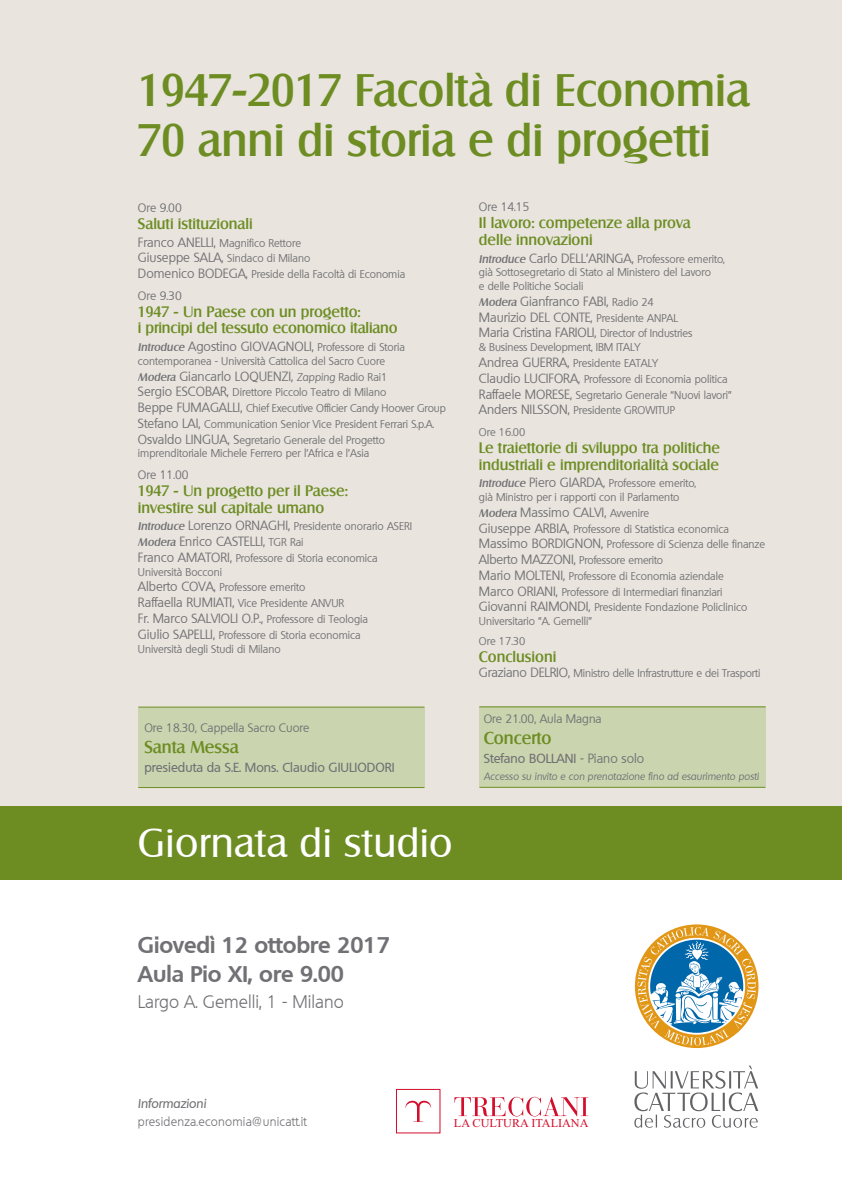
<style>
.page{position:relative;width:842px;height:1191px;background:#fff}
.page>*{position:absolute;margin:0;border:0;box-sizing:border-box;transform-origin:0 0}
.t1{font:500 44.3px "Salzburg";color:#6d8d23}
.t2{font:39.6px "Salzburg";letter-spacing:.01em;color:#fff}
.t3{font:700 22.1px "Quebec";color:#717074}
.t4{font:300 17.7px "Quebec";color:#717074}
.t5{font:500 16.7px "Salzburg";color:#6d8d23}
.t6{font:500 14.8px "Salzburg";color:#6d8d23}
.t7{font:12.8px "Quebec";color:#717074}
.t8{font:500 12.8px "Quebec";color:#717074}
.t9{font:300 12.5px "Quebec";letter-spacing:.015em;color:#717074}
.t10{font:italic 500 12.5px "Quebec";color:#717074}
.t11{font:12px "Times New Roman";color:#d30d2b}
.t12{font:11.8px "Quebec";color:#717074}
.t13{font:10.8px "Quebec";color:#717074}
.t14{font:italic 10.1px "Quebec";color:#717074}
.s1{font-size:12.8px}
.s2{font-family:"Salzburg";font-weight:500;font-style:italic;font-size:10.8px}
.s3{font-size:10.8px}
.s4{font-style:italic;font-size:10.8px}
.s5{font-size:12.4px}
.s6{font-family:"Salzburg";font-weight:500;font-style:italic}
.s7{font-weight:400}
</style>
<div class="page">
<div style="left:0;top:0;width:842px;height:815px;background:#e9e5de"></div>
<div style="left:0;top:806px;width:842px;height:73px;background:#6d8d23"></div>
<svg style="left:635px;top:924px;width:123px;height:124px"></svg>
<svg style="left:634px;top:1065px;width:124px;height:62px"></svg>
<div style="left:479px;top:706px;width:286px;height:81px;background:#cad5af"></div>
<hr style="left:479px;top:706px;width:286px;height:1px;background:#6d8d23">
<hr style="left:479px;top:787px;width:286px;height:1px;background:#6d8d23">
<svg style="left:454px;top:1096px;width:134px;height:20px"></svg>
<svg style="left:405px;top:1100px;width:27px;height:22px"></svg>
<div style="left:396px;top:1089px;width:44px;height:44px;border:1px solid #d30d2b"></div>
<div style="left:138px;top:707px;width:286px;height:80px;background:#cad5af"></div>
<hr style="left:138px;top:706px;width:286px;height:1px;background:#6d8d23">
<hr style="left:138px;top:787px;width:286px;height:1px;background:#6d8d23">
<p class="t1" style="left:138px;top:63px;width:613px">1947-2017 Facoltà di Economia</p>
<p class="t1" style="left:138px;top:114px;width:574px">70 anni di storia e di progetti</p>
<p class="t12" style="left:138px;top:200px;width:45px">Ore 9.00</p>
<p class="t6" style="left:138px;top:215px;width:116px">Saluti istituzionali</p>
<p class="t13" style="left:138px;top:236px;width:165px"><span class="s1">Franco ANELLI,</span> Magnifico Rettore</p>
<p class="t13" style="left:138px;top:252px;width:174px"><span class="s1">Giuseppe SALA,</span> Sindaco di Milano</p>
<p class="t13" style="left:138px;top:267px;width:269px"><span class="s1">Domenico BODEGA,</span> Preside della Facoltà di Economia</p>
<p class="t12" style="left:138px;top:288px;width:45px">Ore 9.30</p>
<p class="t6" style="left:138px;top:302px;width:224px">1947 - Un Paese con un progetto:</p>
<p class="t6" style="left:138px;top:319px;width:261px">i principi del tessuto economico italiano</p>
<p class="t7" style="left:138px;top:338px;width:269px"><span class="s2">Introduce</span> Agostino GIOVAGNOLI, <span class="s3">Professore di Storia</span></p>
<p class="t13" style="left:138px;top:354px;width:249px">contemporanea - Università Cattolica del Sacro Cuore</p>
<p class="t7" style="left:138px;top:368px;width:251px"><span class="s2">Modera</span> Giancarlo LOQUENZI, <span class="s4">Zapping</span> <span class="s3">Radio Rai1</span></p>
<p class="t13" style="left:138px;top:385px;width:250px"><span class="s1">Sergio ESCOBAR,</span> Direttore Piccolo Teatro di Milano</p>
<p class="t13" style="left:138px;top:401px;width:309px"><span class="s1">Beppe FUMAGALLI,</span> Chief Executive Officier Candy Hoover Group</p>
<p class="t13" style="left:138px;top:417px;width:298px"><span class="s1">Stefano LAI,</span> Communication Senior Vice President Ferrari S.p.A.</p>
<p class="t13" style="left:138px;top:433px;width:249px"><span class="s1">Osvaldo LINGUA,</span> <span class="s5">S</span>egretario Generale del Progetto</p>
<p class="t13" style="left:138px;top:447px;width:233px">imprenditoriale Michele Ferrero per l’Africa e l’Asia</p>
<p class="t12" style="left:138px;top:467px;width:52px">Ore 11.00</p>
<p class="t6" style="left:138px;top:482px;width:211px">1947 - Un progetto per il Paese:</p>
<p class="t6" style="left:138px;top:498px;width:188px">investire sul capitale umano</p>
<p class="t13" style="left:138px;top:519px;width:276px"><span class="s6">Introduce</span> <span class="s1">Lorenzo ORNAGHI,</span> Presidente onorario ASERI</p>
<p class="t7" style="left:138px;top:533px;width:167px"><span class="s2">Modera</span> Enrico CASTELLI, <span class="s3">TGR Rai</span></p>
<p class="t13" style="left:138px;top:551px;width:241px"><span class="s1">Franco AMATORI,</span> Professore di Storia economica</p>
<p class="t13" style="left:138px;top:565px;width:86px">Università Bocconi</p>
<p class="t13" style="left:138px;top:580px;width:169px"><span class="s1">Alberto COVA,</span> Professore emerito</p>
<p class="t13" style="left:138px;top:596px;width:208px"><span class="s1">Raffaella RUMIATI,</span> Vice Presidente ANVUR</p>
<p class="t7" style="left:138px;top:610px;width:232px">Fr. Marco SALVIOLI O.P., <span class="s3">Professore di Teologia</span></p>
<p class="t13" style="left:138px;top:628px;width:224px"><span class="s1">Giulio SAPELLI,</span> Professore di Storia economica</p>
<p class="t13" style="left:138px;top:642px;width:144px">Università degli Studi di Milano</p>
<p class="t12" style="left:144px;top:720px;width:166px">Ore 18.30, Cappella Sacro Cuore</p>
<p class="t5" style="left:144px;top:736px;width:96px">Santa Messa</p>
<p class="t8" style="left:144px;top:759px;width:252px">presieduta da S.E. Mons. Claudio GIULIODORI</p>
<p class="t2" style="left:138px;top:819px;width:316px">Giornata di studio</p>
<p class="t12" style="left:479px;top:199px;width:52px">Ore 14.15</p>
<p class="t6" style="left:479px;top:214px;width:213px">Il lavoro: competenze alla prova</p>
<p class="t6" style="left:479px;top:231px;width:115px">delle innovazioni</p>
<p class="t13" style="left:479px;top:252px;width:248px"><span class="s6">Introduce</span> <span class="s1">Carlo DELL’ARINGA,</span> Professore emerito,</p>
<p class="t13" style="left:479px;top:265px;width:234px">già Sottosegretario di Stato al Ministero del Lavoro</p>
<p class="t13" style="left:479px;top:279px;width:106px">e delle Politiche Sociali</p>
<p class="t7" style="left:479px;top:293px;width:176px"><span class="s2">Modera</span> Gianfranco FABI, <span class="s3">Radio 24</span></p>
<p class="t7" style="left:479px;top:309px;width:201px">Maurizio DEL CONTE, <span class="s3">Presidente ANPAL</span></p>
<p class="t7" style="left:479px;top:325px;width:215px">Maria Cristina FARIOLI, <span class="s3">Director of Industries</span></p>
<p class="t13" style="left:479px;top:340px;width:163px">&amp; Business Development, IBM ITALY</p>
<p class="t13" style="left:479px;top:356px;width:181px"><span class="s1">Andrea GUERRA,</span> Presidente EATALY</p>
<p class="t13" style="left:479px;top:372px;width:250px"><span class="s1">Claudio LUCIFORA,</span> Professore di Economia politica</p>
<p class="t13" style="left:479px;top:388px;width:254px"><span class="s1">Raffaele MORESE,</span> Segretario Generale “Nuovi lavori”</p>
<p class="t13" style="left:479px;top:403px;width:198px"><span class="s1">Anders NILSSON,</span> Presidente GROWITUP</p>
<p class="t13" style="left:479px;top:425px;width:48px">Ore 16.00</p>
<p class="t6" style="left:479px;top:438px;width:243px">Le traiettorie di sviluppo tra politiche</p>
<p class="t6" style="left:479px;top:455px;width:241px">industriali e imprenditorialità sociale</p>
<p class="t13" style="left:479px;top:476px;width:219px"><span class="s6">Introduce</span> <span class="s1">Piero GIARDA,</span> Professore emerito,</p>
<p class="t13" style="left:479px;top:490px;width:202px">già Ministro per i rapporti con il Parlamento</p>
<p class="t7" style="left:479px;top:504px;width:172px"><span class="s2">Modera</span> Massimo CALVI, <span class="s3">Avvenire</span></p>
<p class="t13" style="left:479px;top:522px;width:252px"><span class="s1">Giuseppe ARBIA,</span> Professore di Statistica economica</p>
<p class="t13" style="left:479px;top:537px;width:288px"><span class="s1">Massimo BORDIGNON,</span> Professore di Scienza delle finanze</p>
<p class="t13" style="left:479px;top:553px;width:186px"><span class="s1">Alberto MAZZONI,</span> Professore emerito</p>
<p class="t13" style="left:479px;top:569px;width:246px"><span class="s1">Mario MOLTENI,</span> Professore di Economia aziendale</p>
<p class="t13" style="left:479px;top:585px;width:245px"><span class="s1">Marco ORIANI,</span> Professore di Intermediari finanziari</p>
<p class="t13" style="left:479px;top:600px;width:270px"><span class="s1">Giovanni RAIMONDI,</span> Presidente Fondazione Policlinico</p>
<p class="t13" style="left:479px;top:614px;width:115px">Universitario “A. Gemelli”</p>
<p class="t13" style="left:479px;top:634px;width:48px">Ore 17.30</p>
<p class="t6" style="left:479px;top:647px;width:79px">Conclusioni</p>
<p class="t13" style="left:479px;top:666px;width:283px"><span class="s1">Graziano DELRIO,</span> Ministro delle Infrastrutture e dei Trasporti</p>
<p class="t12" style="left:484px;top:711px;width:119px">Ore 21.00, Aula Magna</p>
<p class="t5" style="left:484px;top:727px;width:69px">Concerto</p>
<p class="t8" style="left:484px;top:750px;width:162px">Stefano BOLLANI <span class="s7">- Piano solo</span></p>
<p class="t14" style="left:484px;top:769px;width:277px">Accesso su invito e con prenotazione fino ad esaurimento posti</p>
<p class="t3" style="left:138px;top:930px;width:253px">Giovedì 12 ottobre 2017</p>
<p class="t3" style="left:138px;top:959px;width:208px">Aula Pio XI, ore 9.00</p>
<p class="t4" style="left:138px;top:990px;width:207px">Largo A. Gemelli, 1 - Milano</p>
<p class="t10" style="left:138px;top:1095px;width:70px">Informazioni</p>
<p class="t9" style="left:138px;top:1113px;width:170px">presidenza.economia@unicatt.it</p>
<p class="t11" style="left:454px;top:1115px;width:136px">LA CULTURA ITALIANA</p>
</div>
